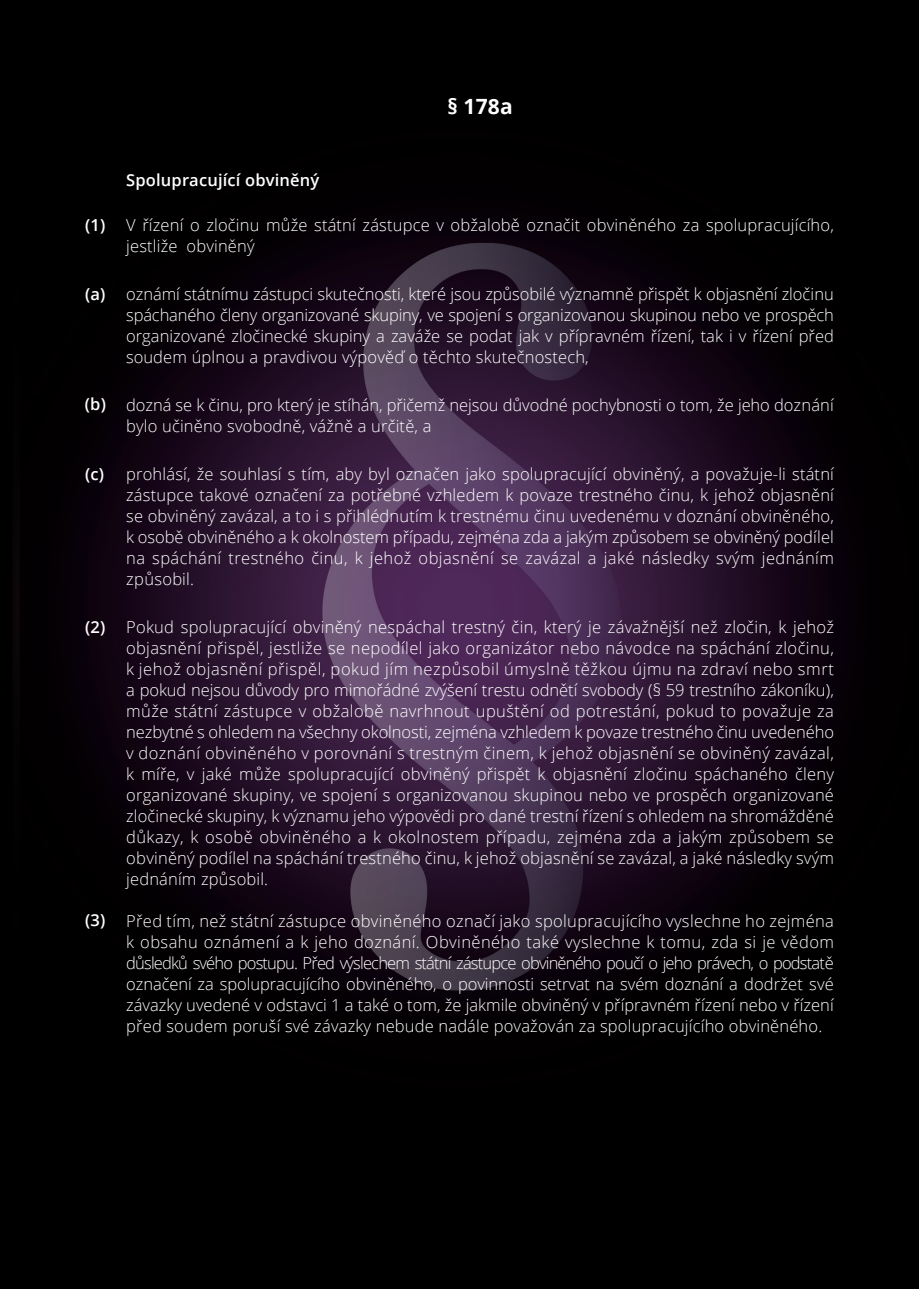
<style>
.page{position:relative;width:919px;height:1289px;background:#fff}
.page>*{position:absolute;margin:0;border:0;box-sizing:border-box;transform-origin:0 0}
.t1{font:700 21px "Open Sans";color:#fff}
.t2{font:300 16.5px/21px "Open Sans";letter-spacing:.01em;color:#fff;text-align:justify}
.t3{font:600 16.5px "Open Sans";letter-spacing:.01em;color:#fff}
</style>
<div class="page">
<img style="left:0;top:0;width:918px;height:1288px">
<p class="t1" style="left:447px;top:91px;width:67px">§ 178a</p>
<p class="t3" style="left:85px;top:213px;width:22px">(1)</p>
<p class="t3" style="left:85px;top:282px;width:22px">(a)</p>
<p class="t3" style="left:85px;top:393px;width:23px">(b)</p>
<p class="t3" style="left:85px;top:462px;width:20px">(c)</p>
<p class="t3" style="left:85px;top:615px;width:22px">(2)</p>
<p class="t3" style="left:85px;top:908px;width:22px">(3)</p>
<p class="t3" style="left:126px;top:169px;width:195px">Spolupracující obviněný</p>
<p class="t2" style="left:126px;top:214px;width:709px">V řízení o zločinu může státní zástupce v obžalobě označit obviněného za spolupracujícího, jestliže obviněný</p>
<p class="t2" style="left:126px;top:283px;width:709px">oznámí státnímu zástupci skutečnosti, které jsou způsobilé významně přispět k objasnění zločinu spáchaného členy organizované skupiny, ve spojení s organizovanou skupinou nebo ve prospěch organizované zločinecké skupiny a zaváže se podat jak v přípravném řízení, tak i v řízení před soudem úplnou a pravdivou výpověď o těchto skutečnostech,</p>
<p class="t2" style="left:126px;top:394px;width:709px">dozná se k činu, pro který je stíhán, přičemž nejsou důvodné pochybnosti o tom, že jeho doznání bylo učiněno svobodně, vážně a určitě, a</p>
<p class="t2" style="left:126px;top:463px;width:709px">prohlásí, že souhlasí s tím, aby byl označen jako spolupracující obviněný, a považuje-li státní zástupce takové označení za potřebné vzhledem k povaze trestného činu, k jehož objasnění se obviněný zavázal, a to i s přihlédnutím k trestnému činu uvedenému v doznání obviněného,</p>
<p class="t2" style="left:126px;top:526px;width:709px">k osobě obviněného a k okolnostem případu, zejména zda a jakým způsobem se obviněný podílel na spáchání trestného činu, k jehož objasnění se zavázal a jaké následky svým jednáním způsobil.</p>
<p class="t2" style="left:126px;top:616px;width:709px">Pokud spolupracující obviněný nespáchal trestný čin, který je závažnější než zločin, k jehož objasnění přispěl, jestliže se nepodílel jako organizátor nebo návodce na spáchání zločinu, k jehož objasnění přispěl, pokud jím nezpůsobil úmyslně těžkou újmu na zdraví nebo smrt</p>
<p class="t2" style="left:126px;top:679px;width:709px">a pokud nejsou důvody pro mimořádné zvýšení trestu odnětí svobody (§ 59 trestního zákoníku), může státní zástupce v obžalobě navrhnout upuštění od potrestání, pokud to považuje za nezbytné s ohledem na všechny okolnosti, zejména vzhledem k povaze trestného činu uvedeného</p>
<p class="t2" style="left:126px;top:742px;width:709px">v doznání obviněného v porovnání s trestným činem, k jehož objasnění se obviněný zavázal,</p>
<p class="t2" style="left:126px;top:763px;width:709px">k míře, v jaké může spolupracující obviněný přispět k objasnění zločinu spáchaného členy organizované skupiny, ve spojení s organizovanou skupinou nebo ve prospěch organizované zločinecké skupiny, k významu jeho výpovědi pro dané trestní řízení s ohledem na shromážděné důkazy, k osobě obviněného a k okolnostem případu, zejména zda a jakým způsobem se obviněný podílel na spáchání trestného činu, k jehož objasnění se zavázal, a jaké následky svým jednáním způsobil.</p>
<p class="t2" style="left:126px;top:910px;width:709px">Před tím, než státní zástupce obviněného označí jako spolupracujícího vyslechne ho zejména</p>
<p class="t2" style="left:126px;top:931px;width:709px">k obsahu oznámení a k jeho doznání. Obviněného také vyslechne k tomu, zda si je vědom důsledků svého postupu. Před výslechem státní zástupce obviněného poučí o jeho právech, o podstatě označení za spolupracujícího obviněného, o povinnosti setrvat na svém doznání a dodržet své závazky uvedené v odstavci 1 a také o tom, že jakmile obviněný v přípravném řízení nebo v řízení před soudem poruší své závazky nebude nadále považován za spolupracujícího obviněného.</p>
</div>
